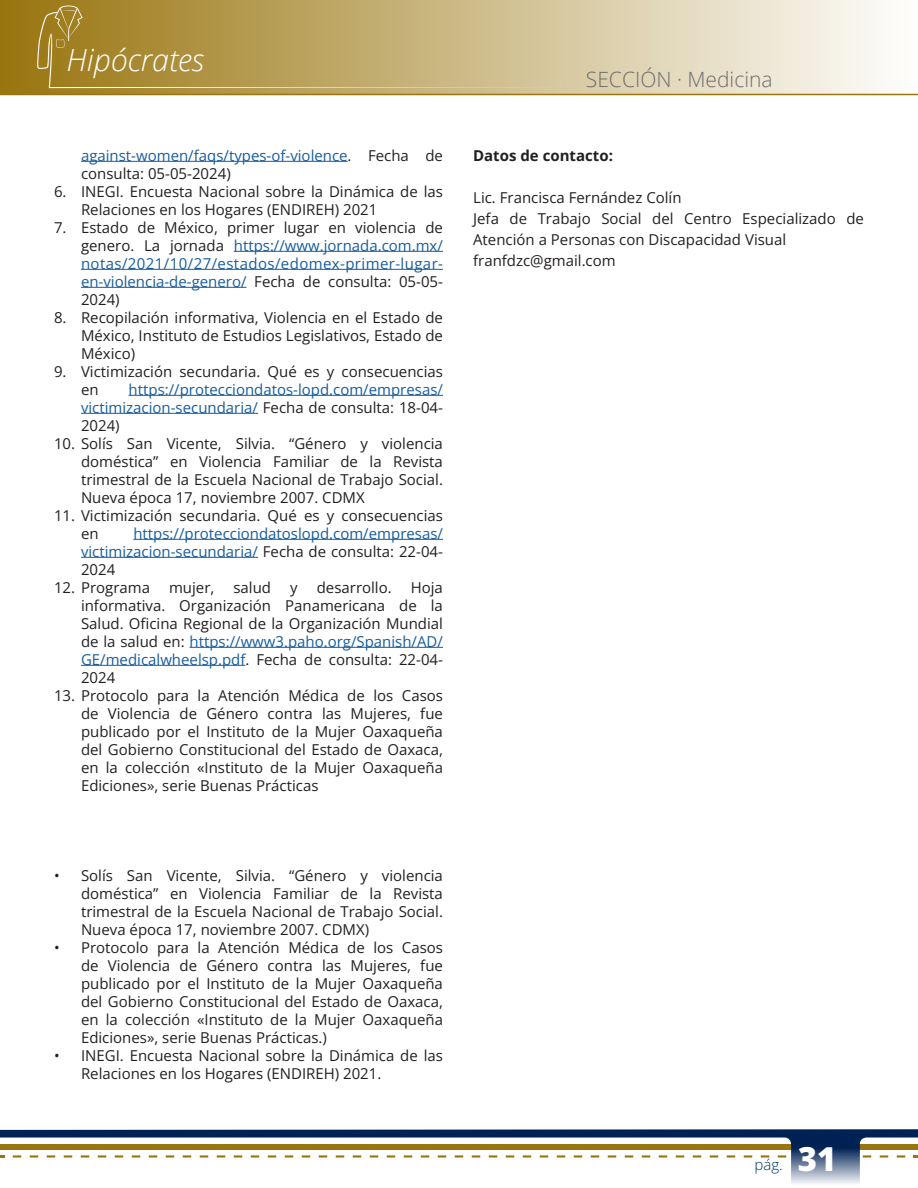
<style>
.page{position:relative;width:918px;height:1188px;background:#fff}
.page>*{position:absolute;margin:0;border:0;box-sizing:border-box;transform-origin:0 0}
.t1{font:italic 300 30.45px "Open Sans";color:#fff}
.t2{font:300 21px "Open Sans";color:#6d6d6d}
.t3{font:15px/18px "Open Sans";color:#231f20;text-align:justify}
.t4{font:15px/18px "Open Sans";color:#175d9e;text-align:justify}
.t5{font:700 15px "Open Sans";color:#231f20}
.t6{font:300 15px "Open Sans";color:#00365f}
.s1{color:#231f20}
.s2{color:#175d9e}
.s3{font-weight:800;font-size:33px;color:#fff}
</style>
<div class="page">
<div style="left:0;top:0;width:918px;height:94px;background:linear-gradient(to right,#99750f,#fefefd)"></div>
<svg style="left:37px;top:6px;width:537px;height:82px;background:#bba460"></svg>
<hr style="left:0;top:94px;width:918px;height:1px;background:#99750f">
<svg style="left:0;top:1129px;width:918px;height:55px"></svg>
<hr style="left:81px;top:161px;width:267px;height:1px;background:#175d9e">
<hr style="left:234px;top:251px;width:209px;height:1px;background:#175d9e">
<hr style="left:81px;top:269px;width:362px;height:1px;background:#175d9e">
<hr style="left:81px;top:287px;width:166px;height:1px;background:#175d9e">
<hr style="left:129px;top:395px;width:314px;height:1px;background:#175d9e">
<hr style="left:81px;top:413px;width:177px;height:1px;background:#175d9e">
<hr style="left:133px;top:539px;width:310px;height:1px;background:#175d9e">
<hr style="left:81px;top:557px;width:177px;height:1px;background:#175d9e">
<hr style="left:190px;top:647px;width:253px;height:1px;background:#175d9e">
<hr style="left:81px;top:665px;width:164px;height:1px;background:#175d9e">
<h1 class="t1" style="left:67px;top:39px;width:139px">Hipócrates</h1>
<p class="t4" style="left:81px;top:146px;width:363px">against-women/faqs/types-of-violence<span class="s1">. Fecha de consulta: 05-05-2024)</span></p>
<p class="t3" style="left:81px;top:182px;width:364px;text-indent:-27px">6. INEGI. Encuesta Nacional sobre la Dinámica de las<br>Relaciones en los Hogares (ENDIREH) 2021</p>
<p class="t4" style="left:81px;top:218px;width:364px;text-indent:-27px"><span class="s1">7. Estado de México, primer lugar en violencia de genero. La jornada</span> https://www.jornada.com.mx/ notas/2021/10/27/estados/edomex-primer-lugar&shy;en-violencia-de-genero/ <span class="s1">Fecha de consulta: 05-05- 2024)</span></p>
<p class="t3" style="left:81px;top:308px;width:364px;text-indent:-27px">8. Recopilación informativa, Violencia en el Estado de México, Instituto de Estudios Legislativos, Estado de México)</p>
<p class="t3" style="left:81px;top:362px;width:364px;text-indent:-27px">9. Victimización secundaria. Qué es y consecuencias en</p>
<p class="t4" style="left:81px;top:380px;width:364px;text-indent:48px">https://protecciondatos-lopd.com/empresas/ victimizacion-secundaria/ <span class="s1">Fecha de consulta: 18-04- 2024)</span></p>
<p class="t3" style="left:81px;top:434px;width:364px;text-indent:-27px">10. Solís San Vicente, Silvia. “Género y violencia doméstica” en Violencia Familiar de la Revista trimestral de la Escuela Nacional de Trabajo Social.<br>Nueva época 17, noviembre 2007. CDMX</p>
<p class="t3" style="left:81px;top:506px;width:364px;text-indent:-27px">11. Victimización secundaria. Qué es y consecuencias en</p>
<p class="t4" style="left:81px;top:524px;width:364px;text-indent:52px">https://protecciondatoslopd.com/empresas/ victimizacion-secundaria/ <span class="s1">Fecha de consulta: 22-04- 2024</span></p>
<p class="t3" style="left:54px;top:578px;width:98px">12. Programa</p>
<p class="t3" style="left:169px;top:578px;width:47px">mujer,</p>
<p class="t3" style="left:233px;top:578px;width:39px">salud</p>
<p class="t3" style="left:290px;top:578px;width:9px">y</p>
<p class="t3" style="left:317px;top:578px;width:76px">desarrollo.</p>
<p class="t3" style="left:81px;top:578px;width:364px;text-indent:330px">Hoja informativa. Organización Panamericana de la Salud. Oficina Regional de la Organización Mundial de la salud en: <span class="s2">https://www3.paho.org/Spanish/AD/ GE/medicalwheelsp.pdf</span>. Fecha de consulta: 22-04- 2024</p>
<p class="t3" style="left:81px;top:686px;width:364px;text-indent:-27px">13. Protocolo para la Atención Médica de los Casos de Violencia de Género contra las Mujeres, fue publicado por el Instituto de la Mujer Oaxaqueña del Gobierno Constitucional del Estado de Oaxaca, en la colección «Instituto de la Mujer Oaxaqueña Ediciones», serie Buenas Prácticas</p>
<h2 class="t2" style="left:586px;top:65px;width:188px">SECCIÓN · Medicina</h2>
<p class="t5" style="left:473px;top:145px;width:141px">Datos de contacto:</p>
<p class="t3" style="left:473px;top:188px;width:210px">Lic. Francisca Fernández Colín</p>
<p class="t3" style="left:473px;top:207px;width:392px;line-height:21px">Jefa de Trabajo Social del Centro Especializado de<br>Atención a Personas con Discapacidad Visual</p>
<p class="t3" style="left:473px;top:251px;width:144px">franfdzc@gmail.com</p>
<p class="t3" style="left:81px;top:866px;width:364px;text-indent:-27px">• Solís San Vicente, Silvia. “Género y violencia doméstica” en Violencia Familiar de la Revista trimestral de la Escuela Nacional de Trabajo Social.<br>Nueva época 17, noviembre 2007. CDMX)</p>
<p class="t3" style="left:81px;top:938px;width:364px;text-indent:-27px">• Protocolo para la Atención Médica de los Casos de Violencia de Género contra las Mujeres, fue publicado por el Instituto de la Mujer Oaxaqueña del Gobierno Constitucional del Estado de Oaxaca, en la colección «Instituto de la Mujer Oaxaqueña Ediciones», serie Buenas Prácticas.)</p>
<p class="t3" style="left:81px;top:1046px;width:364px;text-indent:-27px">• INEGI. Encuesta Nacional sobre la Dinámica de las<br>Relaciones en los Hogares (ENDIREH) 2021.</p>
<p class="t6" style="left:755px;top:1154px;width:83px">pág. <span class="s3">31</span></p>
</div>
